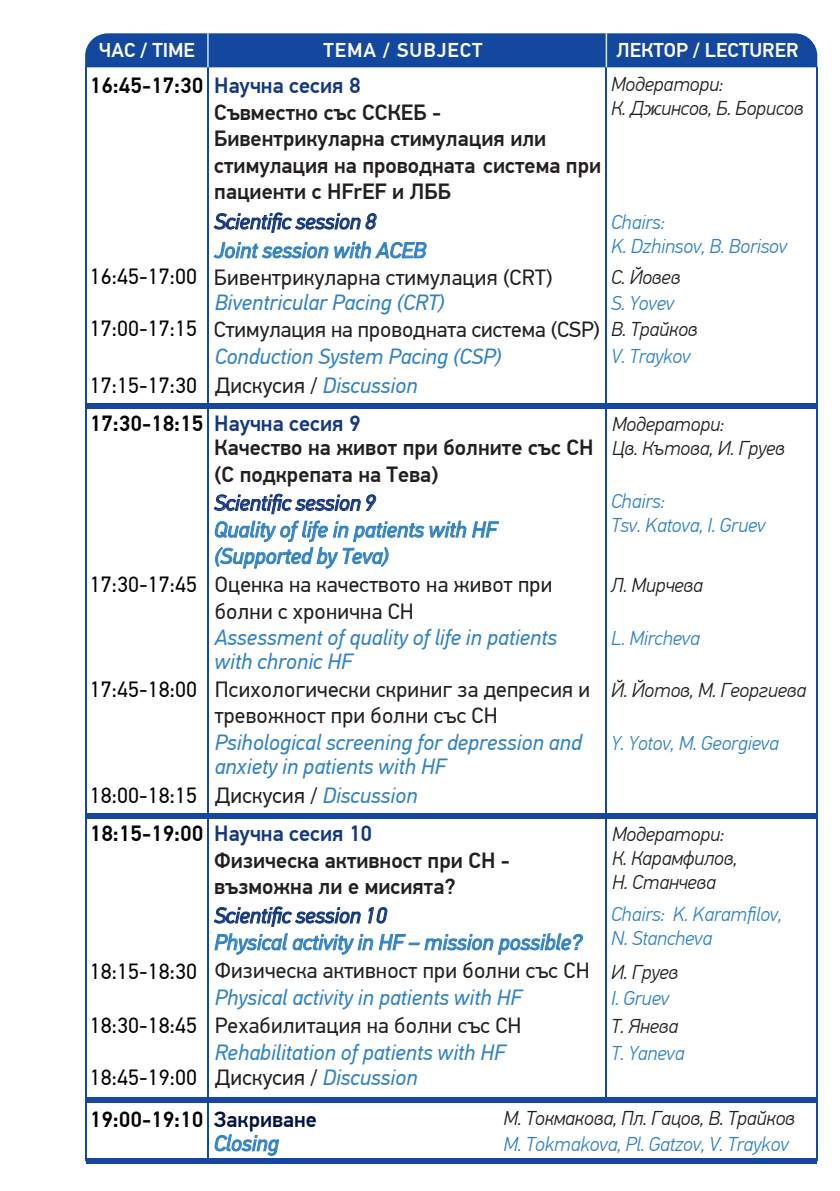
<style>
.page{position:relative;width:840px;height:1191px;background:#fff}
.page>*{position:absolute;margin:0;border:0;box-sizing:border-box;transform-origin:0 0}
.t1{font:italic 22px/24px "PF Din Text Pro";color:#3183c5}
.t2{font:22px/26.4px "PF Din Text Pro";letter-spacing:.01em;color:#231f20}
.t3{font:500 22px/26.4px "PF Din Text Pro";color:#231f20}
.t4{font:22px "PF Din Text Pro";color:#010101}
.t5{font:500 22px/23.6px "PF Din Text Pro";color:#010101}
.t6{font:italic 22px "PF Din Text Pro";letter-spacing:-.01em;color:#14387e}
.t7{font:500 22px "PF Din Text Pro";color:#14387e}
.t8{font:italic 300 20px/24px "PF Din Text Pro";letter-spacing:-.01em;color:#231f20}
.t9{font:italic 300 20px/24px "PF Din Text Pro";letter-spacing:-.01em;color:#3183c5}
.t10{font:500 20px "PF Din Text Pro";color:#fff}
.t11{font:500 20px "PF Din Text Pro";letter-spacing:.05em;color:#fff}
.s1{font-style:normal;color:#231f20}
.s2{color:#010101}
.s3{color:#231f20}
.s4{font-style:italic;color:#3183c5}
.s5{color:#001443}
.s6{font-weight:400;font-style:italic;color:#3183c5}
</style>
<div class="page">
<svg style="left:213px;top:212px;width:213px;height:47px"></svg>
<div style="left:86px;top:403px;width:730px;height:6px;background:#14489f"></div>
<div style="left:85px;top:33px;width:731px;height:34px;background:#14489f"></div>
<hr style="left:85px;top:67px;width:2px;height:1093px;background:#14489f">
<hr style="left:815px;top:67px;width:1px;height:1093px;background:#14489f">
<hr style="left:605px;top:64px;width:1px;height:1037px;background:#14489f">
<hr style="left:207px;top:65px;width:1px;height:1095px;background:#14489f">
<svg style="left:213px;top:494px;width:286px;height:74px"></svg>
<div style="left:86px;top:813px;width:730px;height:6px;background:#14489f"></div>
<div style="left:86px;top:1097px;width:730px;height:5px;background:#14489f"></div>
<div style="left:86px;top:1158px;width:730px;height:5px;background:#14489f"></div>
<svg style="left:213px;top:906px;width:147px;height:20px"></svg>
<svg style="left:368px;top:907px;width:19px;height:17px"></svg>
<svg style="left:214px;top:933px;width:368px;height:21px"></svg>
<hr style="left:207px;top:33px;width:1px;height:34px;background:#cdebf5">
<hr style="left:605px;top:33px;width:1px;height:34px;background:#cdebf5">
<svg style="left:214px;top:1134px;width:65px;height:22px"></svg>
<p class="t10" style="left:99px;top:38px;width:97px">ЧАС / TIME</p>
<p class="t11" style="left:323px;top:38px;width:160px">ТЕМА / SUBJECT</p>
<p class="t10" style="left:616px;top:38px;width:183px">ЛЕКТОР / LECTURER</p>
<p class="t5" style="left:90px;top:74px;width:115px">16:45-17:30</p>
<p class="t4" style="left:90px;top:264px;width:109px">16:45-17:00</p>
<p class="t7" style="left:214px;top:72px;width:148px">Научна сесия 8</p>
<p class="t3" style="left:214px;top:99px;width:388px">Съвместнo със ССКЕБ -<br>Бивентрикуларна стимулация или стимулация на проводната система при пациенти с HFrEF и ЛББ</p>
<p class="t6" style="left:214px;top:208px;width:164px">Scientific session 8</p>
<p class="t1" style="left:214px;top:238px;width:213px">Joint session with ACEB</p>
<p class="t2" style="left:214px;top:264px;width:340px">Бивентрикуларна стимулация (CRT)</p>
<p class="t1" style="left:215px;top:291px;width:231px">Biventricular Pacing (CRT)</p>
<p class="t8" style="left:610px;top:73px;width:194px">Модератори:<br>К. Джинсов, Б. Борисов</p>
<p class="t9" style="left:610px;top:210px;width:178px">Chairs:<br>K. Dzhinsov, B. Borisov</p>
<p class="t8" style="left:610px;top:266px;width:71px">С. Йовев</p>
<p class="t9" style="left:610px;top:291px;width:65px">S. Yovev</p>
<p class="t2" style="left:214px;top:316px;width:387px">Стимулация на проводната система (CSP)</p>
<p class="t1" style="left:215px;top:344px;width:288px">Conduction System Pacing (CSP)</p>
<p class="t4" style="left:90px;top:316px;width:109px">17:00-17:15</p>
<p class="t8" style="left:610px;top:318px;width:88px">В. Трайков</p>
<p class="t9" style="left:610px;top:345px;width:81px">V. Traykov</p>
<p class="t4" style="left:90px;top:372px;width:109px">17:15-17:30</p>
<p class="t5" style="left:90px;top:412px;width:115px">17:30-18:15</p>
<p class="t1" style="left:215px;top:373px;width:204px"><span class="s1">Дискусия /</span> Discussion</p>
<p class="t7" style="left:214px;top:410px;width:148px">Научна сесия 9</p>
<p class="t3" style="left:214px;top:435px;width:380px">Качество на живот при болните със СН (С подкрепата на Тева)</p>
<p class="t6" style="left:214px;top:490px;width:164px">Scientific session 9</p>
<p class="t1" style="left:214px;top:516px;width:284px;line-height:26.4px">Quality of life in patients with HF (Supported by Teva)</p>
<p class="t2" style="left:215px;top:571px;width:339px;text-indent:-125px"><span class="s2">17:30-17:45</span> Оценка на качеството на живот при болни с хронична СН</p>
<p class="t1" style="left:215px;top:626px;width:344px">Assessment of quality of life in patients with chronic HF</p>
<p class="t2" style="left:215px;top:676px;width:376px;text-indent:-125px"><span class="s2">17:45-18:00</span> Психологически скриниг за депресия и тревожност при болни със СН</p>
<p class="t8" style="left:611px;top:412px;width:174px">Модератори:<br>Цв. Кътова, И. Груев</p>
<p class="t9" style="left:610px;top:490px;width:156px">Chairs:<br>Tsv. Katova, I. Gruev</p>
<p class="t8" style="left:610px;top:574px;width:93px">Л. Мирчева</p>
<p class="t9" style="left:610px;top:627px;width:90px">L. Mircheva</p>
<p class="t8" style="left:610px;top:678px;width:197px">Й. Йотов, М. Георгиева</p>
<p class="t1" style="left:215px;top:730px;width:368px">Psihological screening for depression and</p>
<p class="t9" style="left:610px;top:731px;width:169px">Y. Yotov, M. Georgieva</p>
<p class="t1" style="left:215px;top:754px;width:233px">anxiety in patients with HF</p>
<p class="t4" style="left:90px;top:782px;width:329px">18:00-18:15 <span class="s3">Дискусия /</span> <span class="s4">Discussion</span></p>
<p class="t5" style="left:90px;top:822px;width:115px">18:15-19:00</p>
<p class="t7" style="left:214px;top:820px;width:159px">Научна сесия 10</p>
<p class="t3" style="left:214px;top:847px;width:297px">Физическа активност при СН - възможна ли е мисията?</p>
<p class="t6" style="left:214px;top:902px;width:175px">Scientific session 10</p>
<p class="t1" style="left:214px;top:930px;width:369px">Physical activity in HF – mission possible?</p>
<p class="t8" style="left:611px;top:822px;width:127px">Модератори:<br>К. Карамфилов,<br>Н. Станчева</p>
<p class="t9" style="left:610px;top:902px;width:173px">Chairs: K. Karamfilov,<br>N. Stancheva</p>
<p class="t2" style="left:90px;top:957px;width:501px"><span class="s2">18:15-18:30</span> Физическа активност при болни със СН</p>
<p class="t8" style="left:610px;top:960px;width:69px">И. Груев</p>
<p class="t1" style="left:215px;top:985px;width:308px">Physical activity in patients with HF</p>
<p class="t9" style="left:610px;top:986px;width:60px">I. Gruev</p>
<p class="t2" style="left:90px;top:1012px;width:433px"><span class="s2">18:30-18:45</span> Рехабилитация на болни със СН</p>
<p class="t8" style="left:610px;top:1015px;width:69px">Т. Янева</p>
<p class="t1" style="left:215px;top:1040px;width:292px">Rehabilitation of patients with HF</p>
<p class="t9" style="left:610px;top:1041px;width:75px">T. Yaneva</p>
<p class="t4" style="left:90px;top:1064px;width:329px">18:45-19:00 <span class="s3">Дискусия /</span> <span class="s4">Discussion</span></p>
<p class="t5" style="left:214px;top:1108px;width:105px;text-indent:-124px">19:00-19:10 <span class="s5">Закриване<br></span><span class="s6">Closing</span></p>
<p class="t8" style="left:503px;top:1106px;width:293px">М. Токмакова, Пл. Гацов, В. Трайков</p>
<p class="t9" style="left:503px;top:1132px;width:287px">M. Tokmakova, Pl. Gatzov, V. Traykov</p>
</div>
